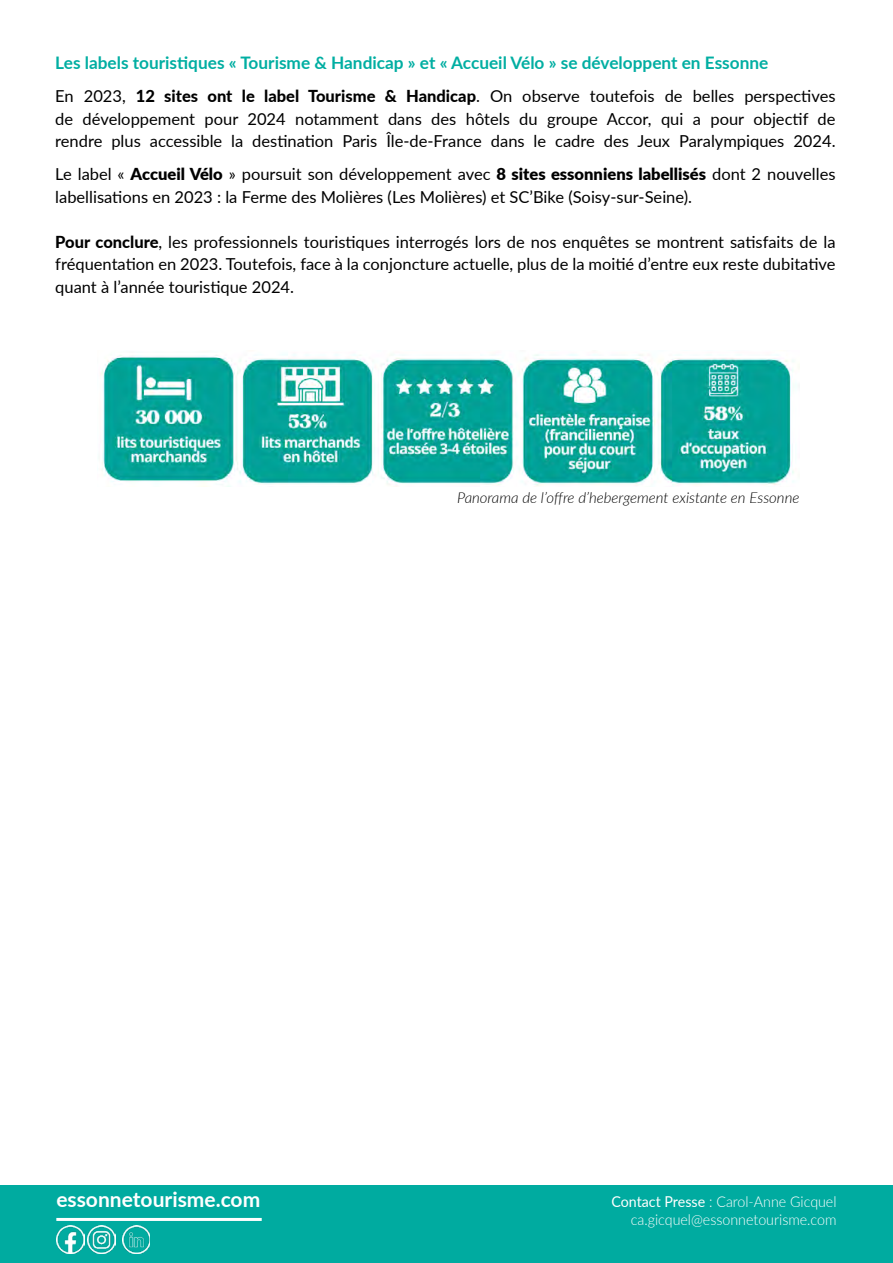
<style>
.page{position:relative;width:893px;height:1263px;background:#fff}
.page>*{position:absolute;margin:0;border:0;box-sizing:border-box;transform-origin:0 0}
.t1{font:700 21px "Lato";color:#fff}
.t2{font:700 17.25px "Lato";color:#00aea2}
.t3{font:16.5px/22.5px "Lato";color:#000;text-align:justify}
.t4{font:300 15px/18px "Lato";color:#fff;text-align:right;scale:.95 1}
.t5{font:italic 300 15px "Lato";color:#000}
.s1{font-weight:800}
.s2{font-weight:900}
.s3{font-weight:400}
</style>
<div class="page">
<div style="left:0;top:1185px;width:893px;height:78px;background:#00aba0"></div>
<hr style="left:56px;top:1218px;width:206px;height:3px;background:#fff">
<img style="left:56px;top:1225px;width:28px;height:29px">
<img style="left:88px;top:1225px;width:28px;height:29px">
<img style="left:122px;top:1225px;width:28px;height:28px">
<img style="left:100px;top:354px;width:696px;height:133px">
<p class="t2" style="left:55px;top:50px;width:715px">Les labels touristiques « Tourisme &amp; Handicap » et « Accueil Vélo » se développent en Essonne</p>
<p class="t3" style="left:55px;top:84px;width:782px">En 2023, <span class="s1">12 sites ont le label Tourisme &amp; Handicap</span>. On observe toutefois de belles perspectives de développement pour 2024 notamment dans des hôtels du groupe Accor, qui a pour objectif de rendre plus accessible la destination Paris Île-de-France dans le cadre des Jeux Paralympiques 2024.</p>
<p class="t3" style="left:55px;top:162px;width:782px">Le label « <span class="s2">Accueil Vélo</span> » poursuit son développement avec <span class="s2">8 sites essonniens labellisés</span> dont 2 nouvelles labellisations en 2023 : la Ferme des Molières (Les Molières) et SC’Bike (Soisy-sur-Seine).</p>
<p class="t3" style="left:55px;top:230px;width:782px"><span class="s1">Pour conclure</span>, les professionnels touristiques interrogés lors de nos enquêtes se montrent satisfaits de la fréquentation en 2023. Toutefois, face à la conjoncture actuelle, plus de la moitié d’entre eux reste dubitative quant à l’année touristique 2024.</p>
<p class="t5" style="left:457px;top:487px;width:344px">Panorama de l’offre d’hebergement existante en Essonne</p>
<p class="t1" style="left:56px;top:1183px;width:205px">essonnetourisme.com</p>
<p class="t4" style="left:611px;top:1191px;width:238px"><span class="s3">Contact Presse</span> : Carol-Anne Gicquel ca.gicquel@essonnetourisme.com</p>
</div>
